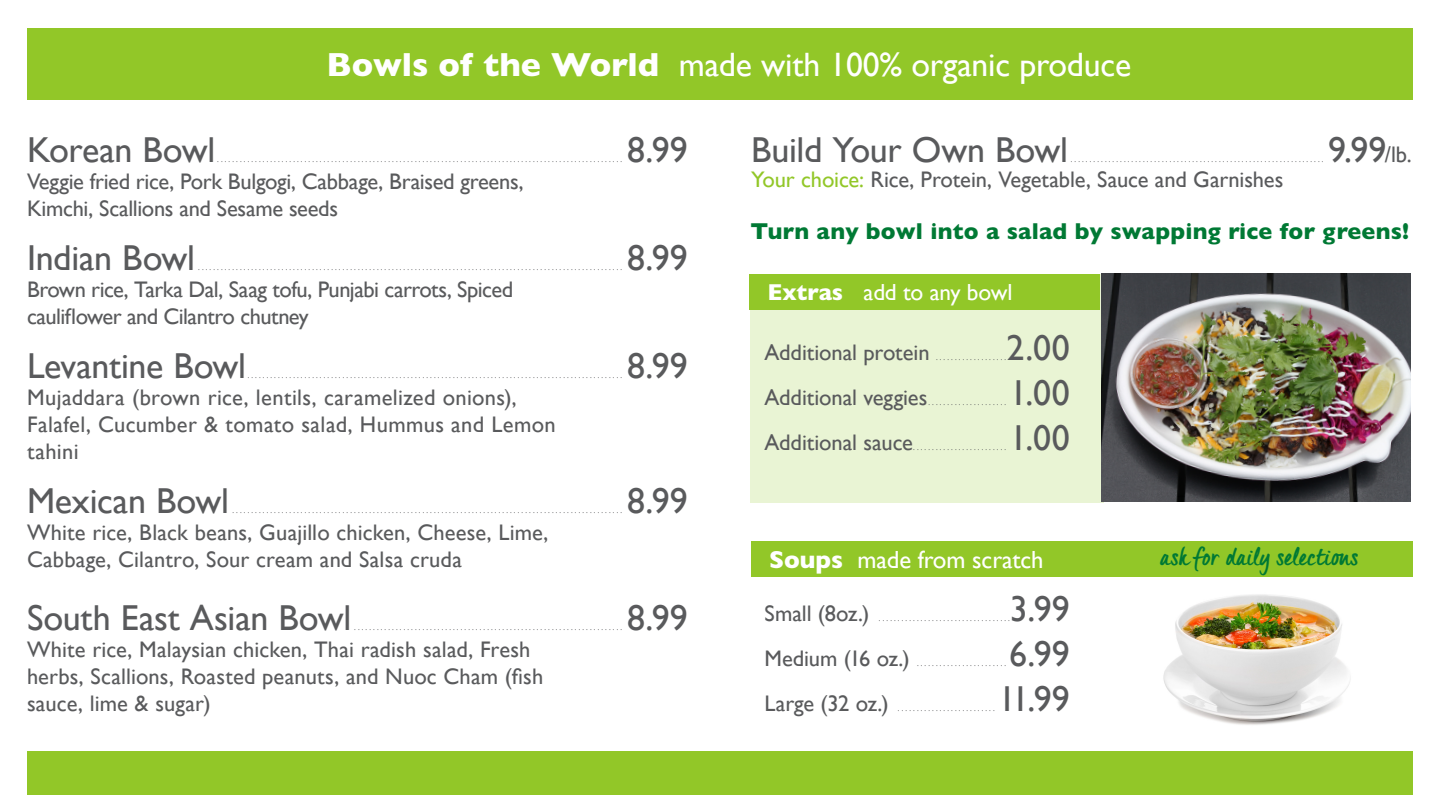
<style>
.page{position:relative;width:1440px;height:810px;background:#fff}
.page>*{position:absolute;margin:0;border:0;box-sizing:border-box;transform-origin:0 0}
.t1{font:36px "Gill Sans";letter-spacing:-.005em;color:#595a5c}
.t2{font:33.75px "Gill Sans";letter-spacing:-.005em;color:#fff}
.t3{font:700 24.75px "Quintus";letter-spacing:.01em;color:#007934}
.t4{font:24.75px "Gill Sans";letter-spacing:-.005em;color:#fff}
.t5{font:800 23.25px "Gill Sans MT Pro";letter-spacing:.01em;color:#007934}
.t6{font:23.25px "Gill Sans";letter-spacing:-.005em;color:#fff}
.t7{font:22.5px/27px "Gill Sans";color:#595a5c}
.t8{font:22.5px/27px "Gill Sans";letter-spacing:-.025em;color:#595a5c}
.t9{font:7.65px "Gill Sans";color:#595a5c}
.s1{font-family:"Gill Sans MT Pro";font-weight:800}
.s2{font-family:"Gill Sans MT Pro";font-weight:800;color:#92c728}
.s3{font-size:22.5px}
.s4{color:#92c728}
</style>
<div class="page">
<img style="left:1163px;top:594px;width:187px;height:131px">
<div style="left:27px;top:28px;width:1386px;height:72px;background:#92c728"></div>
<div style="left:751px;top:542px;width:662px;height:36px;background:#92c728"></div>
<div style="left:750px;top:274px;width:354px;height:229px;background:#e9f4d4"></div>
<img style="left:1101px;top:274px;width:310px;height:228px">
<div style="left:749px;top:274px;width:351px;height:36px;background:#92c728"></div>
<div style="left:27px;top:752px;width:1386px;height:43px;background:#92c728"></div>
<p class="t2" style="left:327px;top:45px;width:806px"><span class="s1">Bowls of the World</span> <span class="s2">.</span>made with 100% organic produce</p>
<p class="t1" style="left:627px;top:129px;width:62px">8.99</p>
<p class="t1" style="left:27px;top:129px;width:190px">Korean Bowl</p>
<p class="t9" style="left:217px;top:155px;width:406px">. . . . . . . . . . . . . . . . . . . . . . . . . . . . . . . . . . . . . . . . . . . . . . . . . . . . . . . . . . . . . . . . . . . . . . . . . . . . . . . . . . . . . . . . . . . . . . . . . . . . . . . . . . .</p>
<p class="t7" style="left:27px;top:168px;width:498px">Veggie fried rice, Pork Bulgogi, Cabbage, Braised greens,<br>Kimchi, Scallions and Sesame seeds</p>
<p class="t1" style="left:27px;top:237px;width:170px">Indian Bowl</p>
<p class="t9" style="left:198px;top:263px;width:425px">. . . . . . . . . . . . . . . . . . . . . . . . . . . . . . . . . . . . . . . . . . . . . . . . . . . . . . . . . . . . . . . . . . . . . . . . . . . . . . . . . . . . . . . . . . . . . . . . . . . . . . . . . . . . . . . .</p>
<p class="t1" style="left:627px;top:237px;width:62px">8.99</p>
<p class="t8" style="left:27px;top:276px;width:488px">Brown rice, Tarka Dal, Saag tofu, Punjabi carrots, Spiced cauliflower and Cilantro chutney</p>
<p class="t1" style="left:27px;top:345px;width:221px">Levantine Bowl</p>
<p class="t9" style="left:248px;top:371px;width:376px">. . . . . . . . . . . . . . . . . . . . . . . . . . . . . . . . . . . . . . . . . . . . . . . . . . . . . . . . . . . . . . . . . . . . . . . . . . . . . . . . . . . . . . . . . . . . . . . . . . .</p>
<p class="t1" style="left:627px;top:345px;width:62px">8.99</p>
<p class="t7" style="left:27px;top:384px;width:530px">Mujaddara (brown rice, lentils, caramelized onions),<br>Falafel, Cucumber &amp; tomato salad, Hummus and Lemon tahini</p>
<p class="t1" style="left:27px;top:480px;width:203px">Mexican Bowl</p>
<p class="t9" style="left:232px;top:506px;width:391px">. . . . . . . . . . . . . . . . . . . . . . . . . . . . . . . . . . . . . . . . . . . . . . . . . . . . . . . . . . . . . . . . . . . . . . . . . . . . . . . . . . . . . . . . . . . . . . . . . . . . . . .</p>
<p class="t1" style="left:627px;top:480px;width:62px">8.99</p>
<p class="t7" style="left:27px;top:519px;width:523px">White rice, Black beans, Guajillo chicken, Cheese, Lime,<br>Cabbage, Cilantro, Sour cream and Salsa cruda</p>
<p class="t1" style="left:27px;top:597px;width:326px">South East Asian Bowl</p>
<p class="t9" style="left:354px;top:623px;width:269px">. . . . . . . . . . . . . . . . . . . . . . . . . . . . . . . . . . . . . . . . . . . . . . . . . . . . . . . . . . . . . . . . . . . . . . .</p>
<p class="t1" style="left:627px;top:597px;width:62px">8.99</p>
<p class="t7" style="left:27px;top:636px;width:518px">White rice, Malaysian chicken, Thai radish salad, Fresh herbs, Scallions, Roasted peanuts, and Nuoc Cham (fish sauce, lime &amp; sugar)</p>
<p class="t1" style="left:751px;top:129px;width:318px">Build Your Own Bowl</p>
<p class="t1" style="left:1328px;top:129px;width:83px">9.99<span class="s3">/lb.</span></p>
<p class="t9" style="left:1071px;top:155px;width:254px">. . . . . . . . . . . . . . . . . . . . . . . . . . . . . . . . . . . . . . . . . . . . . . . . . . . . . . . . . . . . . . . . . . .</p>
<p class="t7" style="left:751px;top:166px;width:534px"><span class="s4">Your choice:</span> Rice, Protein, Vegetable, Sauce and Garnishes</p>
<p class="t5" style="left:750px;top:217px;width:660px">Turn any bowl into a salad by swapping rice for greens!</p>
<p class="t6" style="left:767px;top:278px;width:247px"><span class="s1">Extras</span> add to any bowl</p>
<p class="t7" style="left:765px;top:339px;width:167px">Additional protein</p>
<p class="t1" style="left:1007px;top:327px;width:65px">2.00</p>
<p class="t9" style="left:936px;top:353px;width:68px">. . . . . . . . . . . . . . . . . .</p>
<p class="t7" style="left:765px;top:384px;width:164px">Additional veggies</p>
<p class="t9" style="left:928px;top:398px;width:79px">. . . . . . . . . . . . . . . . . . . . .</p>
<p class="t7" style="left:765px;top:429px;width:150px">Additional sauce</p>
<p class="t9" style="left:913px;top:443px;width:94px">. . . . . . . . . . . . . . . . . . . . . . . . .</p>
<p class="t1" style="left:1009px;top:372px;width:62px">1.00</p>
<p class="t1" style="left:1009px;top:417px;width:62px">1.00</p>
<p class="t4" style="left:769px;top:545px;width:276px"><span class="s1">Soups</span> made from scratch</p>
<p class="t7" style="left:765px;top:600px;width:106px">Small (8oz.)</p>
<p class="t1" style="left:1010px;top:588px;width:61px">3.99</p>
<p class="t9" style="left:879px;top:614px;width:129px">. . . . . . . . . . . . . . . . . . . . . . . . . . . . . . . . . .</p>
<p class="t7" style="left:765px;top:645px;width:147px">Medium (16 oz.)</p>
<p class="t1" style="left:1009px;top:633px;width:62px">6.99</p>
<p class="t9" style="left:917px;top:659px;width:91px">. . . . . . . . . . . . . . . . . . . . . . . .</p>
<p class="t7" style="left:765px;top:690px;width:126px">Large (32 oz.)</p>
<p class="t9" style="left:898px;top:704px;width:98px">. . . . . . . . . . . . . . . . . . . . . . . . . .</p>
<p class="t1" style="left:998px;top:678px;width:73px">11.99</p>
<p class="t3" style="left:1160px;top:538px;width:200px">ask for daily selections</p>
</div>
